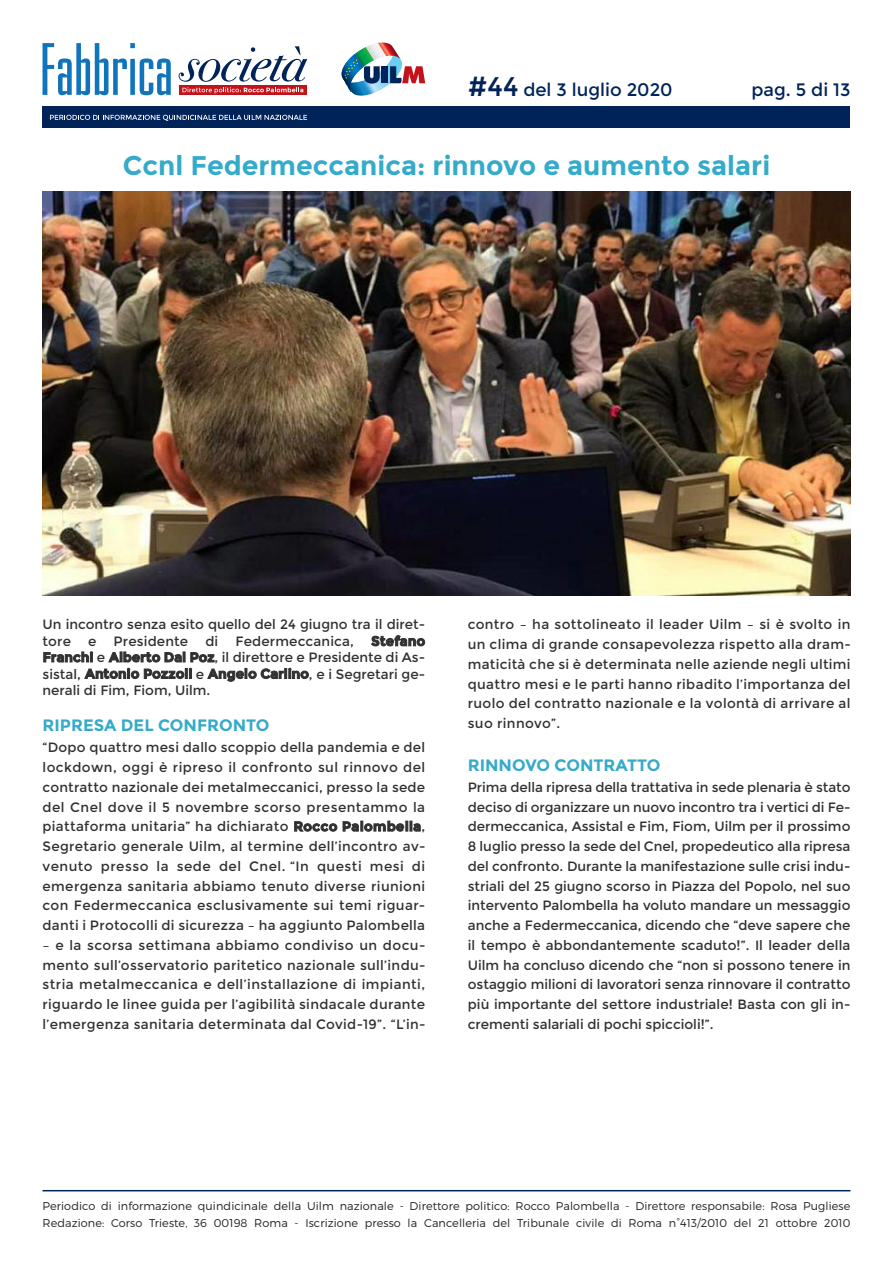
<style>
.page{position:relative;width:893px;height:1263px;background:#fff}
.page>*{position:absolute;margin:0;border:0;box-sizing:border-box;transform-origin:0 0}
.t1{font:700 27px "Montserrat";color:#35abca}
.t2{font:18px "Montserrat";color:#002359}
.t3{font:700 16.5px "Montserrat";color:#35abca}
.t4{font:13.5px/19.8px "Montserrat";letter-spacing:.01em;color:#313131;text-align:justify}
.t5{font:300 11.25px/16.5px "Montserrat";letter-spacing:.01em;color:#231f20}
.s1{font-size:27px}
.s2{font-weight:700}
</style>
<div class="page">
<img style="left:351px;top:53px;width:54px;height:43px">
<img style="left:341px;top:54px;width:22px;height:37px">
<img style="left:355px;top:47px;width:19px;height:20px">
<img style="left:366px;top:43px;width:12px;height:17px">
<img style="left:378px;top:43px;width:23px;height:17px">
<svg style="left:364px;top:66px;width:16px;height:18px"></svg>
<div style="left:382px;top:66px;width:6px;height:17px;background:#002359"></div>
<svg style="left:390px;top:66px;width:35px;height:17px"></svg>
<div style="left:43px;top:106px;width:807px;height:22px;background:#002359"></div>
<svg style="left:50px;top:115px;width:257px;height:6px"></svg>
<svg style="left:43px;top:43px;width:128px;height:52px"></svg>
<div style="left:179px;top:85px;width:128px;height:10px;background:#c4121a"></div>
<svg style="left:179px;top:46px;width:128px;height:48px"></svg>
<svg style="left:342px;top:59px;width:16px;height:33px"></svg>
<hr style="left:43px;top:1190px;width:807px;height:1px;background:#002359">
<img style="left:43px;top:191px;width:807px;height:404px">
<h2 class="t2" style="left:468px;top:79px;width:206px"><span class="s1">#44</span> del 3 luglio 2020</h2>
<h2 class="t2" style="left:751px;top:79px;width:100px">pag. 5 di 13</h2>
<h1 class="t1" style="left:123px;top:149px;width:649px">Ccnl Federmeccanica: rinnovo e aumento salari</h1>
<p class="t4" style="left:43px;top:616px;width:384px;line-height:16.5px">Un incontro senza esito quello del 24 giugno tra il diret&shy;tore</p>
<p class="t4" style="left:43px;top:633px;width:384px;line-height:16.5px;text-indent:329px"><span class="s2">Stefano Franchi</span> e <span class="s2">Alberto Dal Poz</span>, il direttore e Presidente di As&shy;sistal, <span class="s2">Antonio Pozzoli</span> e <span class="s2">Angelo Carlino</span>, e i Segretari ge&shy;nerali di Fim, Fiom, Uilm.</p>
<p class="t3" style="left:43px;top:715px;width:228px">RIPRESA DEL CONFRONTO</p>
<p class="t4" style="left:43px;top:737px;width:385px">“Dopo quattro mesi dallo scoppio della pandemia e del lockdown, oggi è ripreso il confronto sul rinnovo del contratto nazionale dei metalmeccanici, presso la sede del Cnel dove il 5 novembre scorso presentammo la piattaforma unitaria” ha dichiarato <span class="s2">Rocco Palombella</span>, Segretario generale Uilm, al termine dell’incontro av&shy;venuto presso la sede del Cnel. “In questi mesi di emergenza sanitaria abbiamo tenuto diverse riunioni con Federmeccanica esclusivamente sui temi riguar&shy;danti i Protocolli di sicurezza – ha aggiunto Palombella</p>
<p class="t4" style="left:43px;top:935px;width:385px">– e la scorsa settimana abbiamo condiviso un docu&shy;mento sull’osservatorio paritetico nazionale sull’indu&shy;stria metalmeccanica e dell’installazione di impianti, riguardo le linee guida per l’agibilità sindacale durante l’emergenza sanitaria determinata dal Covid-19”. “L’in-</p>
<p class="t4" style="left:88px;top:631px;width:10px">e</p>
<p class="t4" style="left:114px;top:631px;width:76px">Presidente</p>
<p class="t4" style="left:205px;top:631px;width:14px">di</p>
<p class="t4" style="left:235px;top:631px;width:120px">Federmeccanica,</p>
<p class="t4" style="left:468px;top:615px;width:385px">contro – ha sottolineato il leader Uilm – si è svolto in un clima di grande consapevolezza rispetto alla dram&shy;maticità che si è determinata nelle aziende negli ultimi quattro mesi e le parti hanno ribadito l’importanza del ruolo del contratto nazionale e la volontà di arrivare al suo rinnovo”.</p>
<p class="t3" style="left:468px;top:755px;width:194px">RINNOVO CONTRATTO</p>
<p class="t4" style="left:468px;top:777px;width:384px">Prima della ripresa della trattativa in sede plenaria è stato deciso di organizzare un nuovo incontro tra i vertici di Fe&shy;dermeccanica, Assistal e Fim, Fiom, Uilm per il prossimo 8 luglio presso la sede del Cnel, propedeutico alla ripresa del confronto. Durante la manifestazione sulle crisi indu&shy;striali del 25 giugno scorso in Piazza del Popolo, nel suo intervento Palombella ha voluto mandare un messaggio anche a Federmeccanica, dicendo che “deve sapere che il tempo è abbondantemente scaduto!”. Il leader della Uilm ha concluso dicendo che “non si possono tenere in ostaggio milioni di lavoratori senza rinnovare il contratto più importante del settore industriale! Basta con gli in&shy;crementi salariali di pochi spiccioli!”.</p>
<p class="t5" style="left:43px;top:1199px;width:809px">Periodico di informazione quindicinale della Uilm nazionale - Direttore politico: Rocco Palombella - Direttore responsabile: Rosa Pugliese<br>Redazione: Corso Trieste, 36 00198 Roma - Iscrizione presso la Cancelleria del Tribunale civile di Roma n°413/2010 del 21 ottobre 2010</p>
</div>
